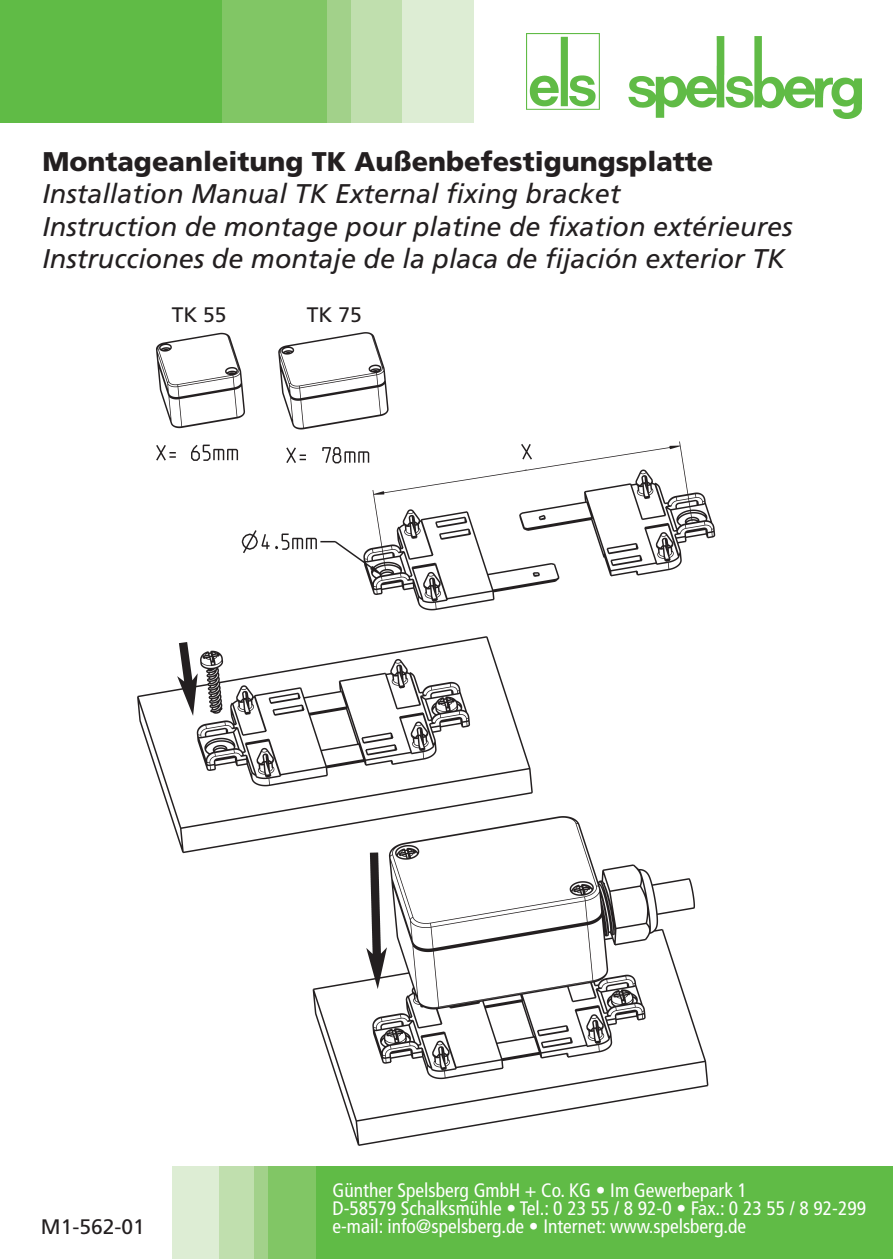
<style>
.page{position:relative;width:893px;height:1259px;background:#fff}
.page>*{position:absolute;margin:0;border:0;box-sizing:border-box;transform-origin:0 0}
.t1{font:italic 27px/32.4px "Frutiger";color:#231f20}
.t2{font:900 27px "Frutiger";color:#231f20}
.t3{font:21px "Frutiger";color:#231f20}
.t4{font:condensed 19.5px/18px "Frutiger";color:#fff}
</style>
<div class="page">
<div style="left:315px;top:1166px;width:578px;height:93px;background:#60bb46"></div>
<div style="left:268px;top:1166px;width:47px;height:93px;background:#81c665"></div>
<div style="left:251px;top:1166px;width:17px;height:93px;background:#a2d18a"></div>
<div style="left:219px;top:1166px;width:35px;height:93px;background:#c0dfae"></div>
<div style="left:173px;top:1166px;width:46px;height:93px;background:#ddedd4"></div>
<img style="left:526px;top:33px;width:335px;height:86px">
<div style="left:0;top:0;width:222px;height:123px;background:#60bb46"></div>
<div style="left:222px;top:0;width:106px;height:123px;background:#81c665"></div>
<div style="left:327px;top:0;width:26px;height:123px;background:#a2d18a"></div>
<div style="left:351px;top:0;width:51px;height:123px;background:#c0dfae"></div>
<div style="left:402px;top:0;width:72px;height:123px;background:#ddedd4"></div>
<img style="left:137px;top:332px;width:579px;height:814px">
<h1 class="t2" style="left:42px;top:145px;width:672px">Montageanleitung TK Außenbefestigungsplatte</h1>
<h1 class="t1" style="left:42px;top:178px;width:752px">Installation Manual TK External fixing bracket<br>Instruction de montage pour platine de fixation extérieures<br>Instrucciones de montaje de la placa de fijación exterior TK</h1>
<p class="t3" style="left:172px;top:303px;width:56px">TK 55</p>
<p class="t3" style="left:307px;top:303px;width:56px">TK 75</p>
<p class="t3" style="left:41px;top:1214px;width:105px">M1-562-01</p>
<p class="t4" style="left:333px;top:1181px;width:535px">Günther Spelsberg GmbH + Co. KG • Im Gewerbepark 1<br>D-58579 Schalksmühle • Tel.: 0 23 55 / 8 92-0 • Fax.: 0 23 55 / 8 92-299 e-mail: info@spelsberg.de • Internet: www.spelsberg.de</p>
</div>
